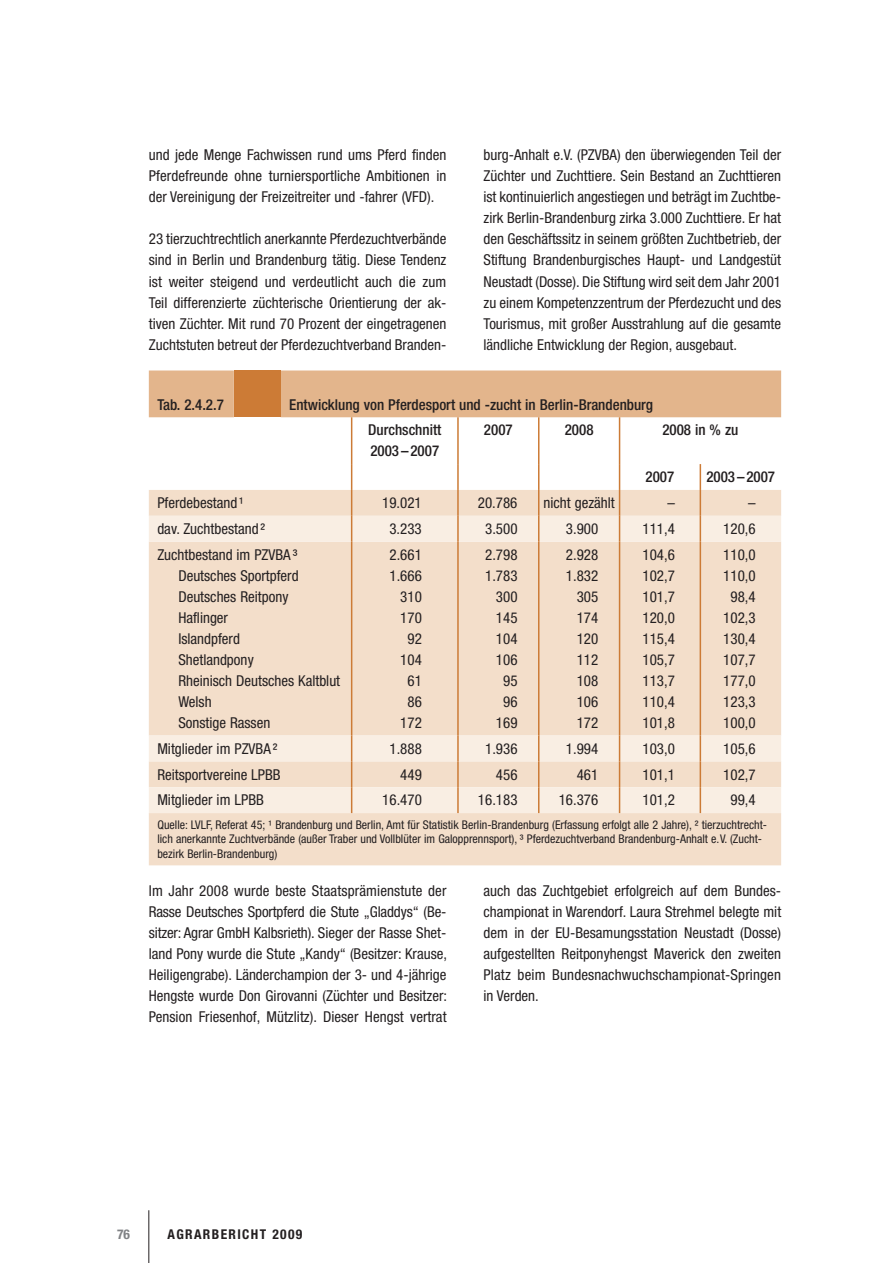
<style>
.page{position:relative;width:893px;height:1263px;background:#fff}
.page>*{position:absolute;margin:0;border:0;box-sizing:border-box;transform-origin:0 0}
.t1{font:condensed 15px/21px "Helvetica Neue";color:#231f20;text-align:justify}
.t2{font:500 condensed 15px/25.8px "Helvetica Neue";color:#231f20}
.t3{font:700 condensed 13.5px "Helvetica Neue";letter-spacing:.1em;color:#231f20}
.t4{font:700 condensed 13.5px "Helvetica Neue";color:#808285}
.t5{font:condensed 12px/14.4px "Helvetica Neue";color:#231f20}
</style>
<div class="page">
<hr style="left:148px;top:1210px;width:1px;height:53px;background:#231f20">
<div style="left:149px;top:370px;width:632px;height:47px;background:#e3b58c"></div>
<div style="left:234px;top:370px;width:47px;height:47px;background:#cc7b36"></div>
<div style="left:149px;top:490px;width:632px;height:375px;background:#f3deca"></div>
<svg style="left:149px;top:516px;width:632px;height:297px;background:#f4e1cf"></svg>
<hr style="left:351px;top:417px;width:1px;height:47px;background:#cc7b36">
<hr style="left:457px;top:417px;width:2px;height:47px;background:#cc7b36">
<hr style="left:538px;top:417px;width:1px;height:47px;background:#cc7b36">
<hr style="left:619px;top:417px;width:1px;height:47px;background:#cc7b36">
<hr style="left:457px;top:464px;width:2px;height:26px;background:#cc7b36">
<hr style="left:457px;top:490px;width:2px;height:26px;background:#cc7b36">
<svg style="left:351px;top:464px;width:1px;height:78px"></svg>
<hr style="left:457px;top:516px;width:2px;height:26px;background:#cc7b36">
<svg style="left:538px;top:464px;width:1px;height:78px"></svg>
<svg style="left:619px;top:464px;width:1px;height:78px"></svg>
<svg style="left:700px;top:464px;width:1px;height:78px"></svg>
<hr style="left:351px;top:542px;width:1px;height:193px;background:#cc7b36">
<hr style="left:457px;top:542px;width:2px;height:193px;background:#cc7b36">
<hr style="left:538px;top:542px;width:1px;height:193px;background:#cc7b36">
<hr style="left:619px;top:542px;width:1px;height:193px;background:#cc7b36">
<hr style="left:700px;top:542px;width:1px;height:193px;background:#cc7b36">
<hr style="left:457px;top:735px;width:2px;height:26px;background:#cc7b36">
<hr style="left:457px;top:761px;width:2px;height:26px;background:#cc7b36">
<svg style="left:351px;top:735px;width:1px;height:78px"></svg>
<hr style="left:457px;top:787px;width:2px;height:26px;background:#cc7b36">
<svg style="left:538px;top:735px;width:1px;height:78px"></svg>
<svg style="left:619px;top:735px;width:1px;height:78px"></svg>
<svg style="left:700px;top:735px;width:1px;height:78px"></svg>
<p class="t1" style="left:149px;top:145px;width:299px">und jede Menge Fachwissen rund ums Pferd finden Pferdefreunde ohne turniersportliche Ambitionen in der Vereinigung der Freizeitreiter und -fahrer (VFD).</p>
<p class="t1" style="left:149px;top:229px;width:299px">23 tierzuchtrechtlich anerkannte Pferdezuchtverbände sind in Berlin und Brandenburg tätig. Diese Tendenz ist weiter steigend und verdeutlicht auch die zum Teil differenzierte züchterische Orientierung der ak&shy;tiven Züchter. Mit rund 70 Prozent der eingetragenen Zuchtstuten betreut der Pferdezuchtverband Branden-</p>
<p class="t1" style="left:483px;top:145px;width:299px">burg-Anhalt e.V. (PZVBA) den überwiegenden Teil der Züchter und Zuchttiere. Sein Bestand an Zuchttieren ist kontinuierlich angestiegen und beträgt im Zuchtbe&shy;zirk Berlin-Brandenburg zirka 3.000 Zuchttiere. Er hat den Geschäftssitz in seinem größten Zuchtbetrieb, der Stiftung Brandenburgisches Haupt- und Landgestüt Neustadt (Dosse). Die Stiftung wird seit dem Jahr 2001 zu einem Kompetenzzentrum der Pferdezucht und des Tourismus, mit großer Ausstrahlung auf die gesamte ländliche Entwicklung der Region, ausgebaut.</p>
<p class="t2" style="left:157px;top:391px;width:68px">Tab. 2.4.2.7</p>
<p class="t2" style="left:368px;top:391px;width:286px;text-indent:-79px">Entwicklung von Pferdesport und -zucht in Berlin-Brandenburg<br>Durchschnitt</p>
<p class="t2" style="left:370px;top:438px;width:70px">2003 – 2007</p>
<p class="t2" style="left:484px;top:417px;width:30px">2007</p>
<p class="t2" style="left:565px;top:417px;width:30px">2008</p>
<p class="t2" style="left:662px;top:417px;width:77px">2008 in % zu</p>
<p class="t2" style="left:646px;top:464px;width:30px">2007</p>
<p class="t2" style="left:706px;top:464px;width:70px">2003 –2007</p>
<p class="t1" style="left:157px;top:492px;width:88px">Pferdebestand ¹</p>
<p class="t1" style="left:382px;top:492px;width:41px">19.021</p>
<p class="t1" style="left:478px;top:492px;width:41px">20.786</p>
<p class="t1" style="left:544px;top:492px;width:73px">nicht gezählt</p>
<p class="t1" style="left:667px;top:492px;width:9px">–</p>
<p class="t1" style="left:748px;top:492px;width:9px">–</p>
<p class="t1" style="left:157px;top:518px;width:109px">dav. Zuchtbestand ²</p>
<p class="t1" style="left:389px;top:518px;width:34px">3.233</p>
<p class="t1" style="left:485px;top:518px;width:34px">3.500</p>
<p class="t1" style="left:566px;top:518px;width:34px">3.900</p>
<p class="t1" style="left:642px;top:518px;width:34px">111,4</p>
<p class="t1" style="left:723px;top:518px;width:34px">120,6</p>
<p class="t1" style="left:178px;top:544px;width:163px;text-align:left;text-indent:-21px">Zuchtbestand im PZVBA³<br>Deutsches Sportpferd<br>Deutsches Reitpony<br>Haflinger<br>Islandpferd<br>Shetlandpony<br>Rheinisch Deutsches Kaltblut<br>Welsh<br>Sonstige Rassen</p>
<p class="t1" style="left:389px;top:544px;width:34px;text-align:right">2.661<br>1.666<br>310<br>170<br>92<br>104<br>61<br>86<br>172</p>
<p class="t1" style="left:485px;top:544px;width:34px;text-align:right">2.798<br>1.783<br>300<br>145<br>104<br>106<br>95<br>96<br>169</p>
<p class="t1" style="left:566px;top:544px;width:34px;text-align:right">2.928<br>1.832<br>305<br>174<br>120<br>112<br>108<br>106<br>172</p>
<p class="t1" style="left:642px;top:544px;width:34px">104,6<br>102,7<br>101,7<br>120,0<br>115,4<br>105,7<br>113,7<br>110,4<br>101,8</p>
<p class="t1" style="left:723px;top:544px;width:34px;text-align:center">110,0<br>110,0<br>98,4<br>102,3<br>130,4<br>107,7<br>177,0<br>123,3<br>100,0</p>
<p class="t1" style="left:157px;top:738px;width:122px">Mitglieder im PZVBA²</p>
<p class="t1" style="left:389px;top:738px;width:34px">1.888</p>
<p class="t1" style="left:485px;top:738px;width:34px">1.936</p>
<p class="t1" style="left:566px;top:738px;width:34px">1.994</p>
<p class="t1" style="left:642px;top:738px;width:34px">103,0</p>
<p class="t1" style="left:723px;top:738px;width:34px">105,6</p>
<p class="t1" style="left:157px;top:764px;width:125px">Reitsportvereine LPBB</p>
<p class="t1" style="left:400px;top:764px;width:23px">449</p>
<p class="t1" style="left:496px;top:764px;width:23px">456</p>
<p class="t1" style="left:577px;top:764px;width:23px">461</p>
<p class="t1" style="left:642px;top:764px;width:34px">101,1</p>
<p class="t1" style="left:723px;top:764px;width:34px">102,7</p>
<p class="t1" style="left:157px;top:789px;width:108px">Mitglieder im LPBB</p>
<p class="t1" style="left:382px;top:789px;width:41px">16.470</p>
<p class="t1" style="left:478px;top:789px;width:41px">16.183</p>
<p class="t1" style="left:559px;top:789px;width:41px">16.376</p>
<p class="t1" style="left:642px;top:789px;width:34px">101,2</p>
<p class="t1" style="left:730px;top:789px;width:27px">99,4</p>
<p class="t5" style="left:157px;top:817px;width:611px">Quelle: LVLF, Referat 45; ¹ Brandenburg und Berlin, Amt für Statistik Berlin-Brandenburg (Erfassung erfolgt alle 2 Jahre), ² tierzuchtrecht&shy;lich anerkannte Zuchtverbände (außer Traber und Vollblüter im Galopprennsport), ³ Pferdezuchtverband Brandenburg-Anhalt e.V. (Zucht&shy;bezirk Berlin-Brandenburg)</p>
<p class="t1" style="left:149px;top:880px;width:300px">Im Jahr 2008 wurde beste Staatsprämienstute der Rasse Deutsches Sportpferd die Stute „Gladdys“ (Be&shy;sitzer: Agrar GmbH Kalbsrieth). Sieger der Rasse Shet&shy;land Pony wurde die Stute „Kandy“ (Besitzer: Krause, Heiligengrabe). Länderchampion der 3- und 4-jährige Hengste wurde Don Girovanni (Züchter und Besitzer:<br>Pension Friesenhof, Mützlitz). Dieser Hengst vertrat</p>
<p class="t1" style="left:483px;top:880px;width:299px">auch das Zuchtgebiet erfolgreich auf dem Bundes&shy;championat in Warendorf. Laura Strehmel belegte mit dem in der EU-Besamungsstation Neustadt (Dosse) aufgestellten Reitponyhengst Maverick den zweiten Platz beim Bundesnachwuchschampionat-Springen in Verden.</p>
<p class="t4" style="left:117px;top:1225px;width:14px">76</p>
<p class="t3" style="left:168px;top:1225px;width:136px">AGRARBERICHT 2009</p>
</div>
